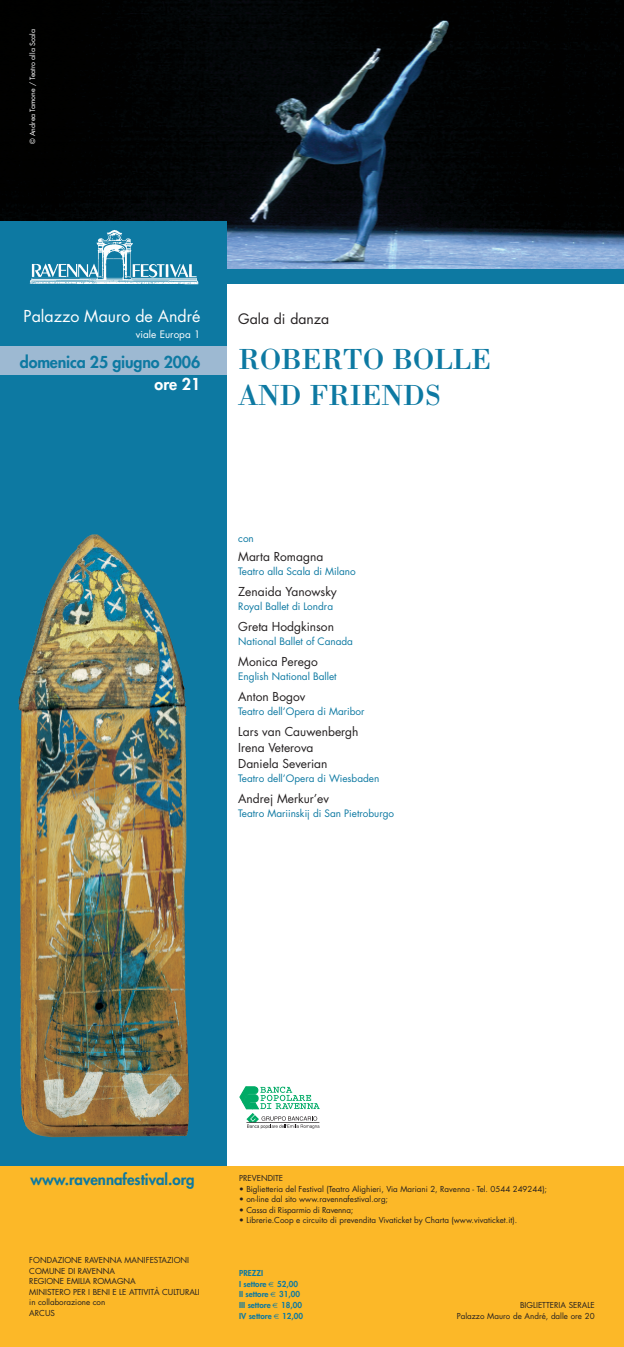
<style>
.page{position:relative;width:624px;height:1347px;background:#fff}
.page>*{position:absolute;margin:0;border:0;box-sizing:border-box;transform-origin:0 0}
.t1{font:30px/36px "Bodoni";color:#0d79a2}
.t2{font:800 16px "Futura";letter-spacing:-.01em;color:#0d79a2}
.t3{font:16px "Futura";color:#fff}
.t4{font:800 16px "Futura";color:#fff}
.t5{font:800 15px "Futura";color:#0d79a2}
.t6{font:14px "Futura";color:#231f20}
.t7{font:12px/15.8px "Futura";color:#231f20}
.t8{font:10px "Futura";color:#0d79a2}
.t9{font:10px "Futura";color:#fff}
.t10{font:8px/10.5px "Futura";color:#231f20}
.t11{font:800 8px/10.7px "Futura";color:#0d79a2}
.t12{font:8px "Futura";letter-spacing:-.02em;color:#231f20}
.t13{font:7px "Futura";color:#fff}
.s1{font-family:"Techno";font-weight:400}
</style>
<div class="page">
<div style="left:0;top:1165px;width:624px;height:181px;background:#fcb828"></div>
<img style="left:0;top:0;width:624px;height:270px">
<div style="left:0;top:270px;width:624px;height:14px;background:#0d79a2"></div>
<img style="left:0;top:221px;width:227px;height:944px">
<img style="left:103px;top:538px;width:23px;height:21px">
<div style="left:1px;top:226px;width:220px;height:66px;background:#0d79a2"></div>
<img style="left:29px;top:230px;width:169px;height:54px">
<div style="left:0;top:347px;width:227px;height:28px;background:#9db9d2"></div>
<svg style="left:240px;top:1086px;width:79px;height:42px"></svg>
<p class="t13" style="left:29px;top:144px;width:116px;rotate:-90deg">© Andrea Tamone / Teatro alla Scala</p>
<h2 class="t3" style="left:24px;top:309px;width:178px">Palazzo Mauro de André</h2>
<p class="t9" style="left:136px;top:330px;width:66px">viale Europa 1</p>
<h2 class="t2" style="left:20px;top:354px;width:182px">domenica 25 giugno 2006</h2>
<h2 class="t4" style="left:154px;top:376px;width:47px">ore 21</h2>
<h3 class="t6" style="left:238px;top:312px;width:92px">Gala di danza</h3>
<h1 class="t1" style="left:238px;top:341px;width:254px">ROBERTO BOLLE<br>AND FRIENDS</h1>
<p class="t8" style="left:238px;top:534px;width:17px">con</p>
<h3 class="t7" style="left:238px;top:549px;width:87px">Marta Romagna</h3>
<p class="t8" style="left:238px;top:566px;width:119px">Teatro alla Scala di Milano</p>
<h3 class="t7" style="left:238px;top:584px;width:100px">Zenaida Yanowsky</h3>
<p class="t8" style="left:238px;top:602px;width:96px">Royal Ballet di Londra</p>
<h3 class="t7" style="left:238px;top:620px;width:97px">Greta Hodgkinson</h3>
<p class="t8" style="left:238px;top:637px;width:116px">National Ballet of Canada</p>
<h3 class="t7" style="left:238px;top:655px;width:81px">Monica Perego</h3>
<p class="t8" style="left:238px;top:672px;width:100px">English National Ballet</p>
<h3 class="t7" style="left:238px;top:690px;width:69px">Anton Bogov</h3>
<p class="t8" style="left:238px;top:707px;width:128px">Teatro dell’Opera di Maribor</p>
<h3 class="t7" style="left:238px;top:725px;width:122px">Lars van Cauwenbergh<br>Irena Veterova<br>Daniela Severian</h3>
<p class="t8" style="left:238px;top:773px;width:143px">Teatro dell’Opera di Wiesbaden</p>
<h3 class="t7" style="left:238px;top:791px;width:92px">Andrej Merkur’ev</h3>
<p class="t8" style="left:238px;top:809px;width:157px">Teatro Mariinskij di San Pietroburgo</p>
<h3 class="t5" style="left:30px;top:1171px;width:166px">www.ravennafestival.org</h3>
<p class="t10" style="left:239px;top:1173px;width:45px">PREVENDITE</p>
<p class="t10" style="left:239px;top:1184px;width:309px">• Biglietteria del Festival (Teatro Alighieri, Via Mariani 2, Ravenna - Tel. 0544 249244);</p>
<p class="t10" style="left:239px;top:1194px;width:150px">• on-line dal sito www.ravennafestival.org;</p>
<p class="t12" style="left:239px;top:1206px;width:115px">• Cassa di Risparmio di Ravenna;</p>
<p class="t10" style="left:239px;top:1215px;width:279px">• Librerie.Coop e circuito di prevendita Vivaticket by Charta (www.vivaticket.it).</p>
<p class="t10" style="left:29px;top:1255px;width:172px">FONDAZIONE RAVENNA MANIFESTAZIONI<br>COMUNE DI RAVENNA<br>REGIONE EMILIA ROMAGNA<br>MINISTERO PER I BENI E LE ATTIVITÀ CULTURALI in collaborazione con<br>ARCUS</p>
<p class="t11" style="left:239px;top:1268px;width:65px">PREZZI<br>I settore <span class="s1">€</span> 52,00<br>II settore <span class="s1">€</span> 31,00<br>III settore <span class="s1">€</span> 18,00<br>IV settore <span class="s1">€</span> 12,00</p>
<p class="t10" style="left:456px;top:1300px;width:139px;text-align:right">BIGLIETTERIA SERALE<br>Palazzo Mauro de André, dalle ore 20</p>
</div>
